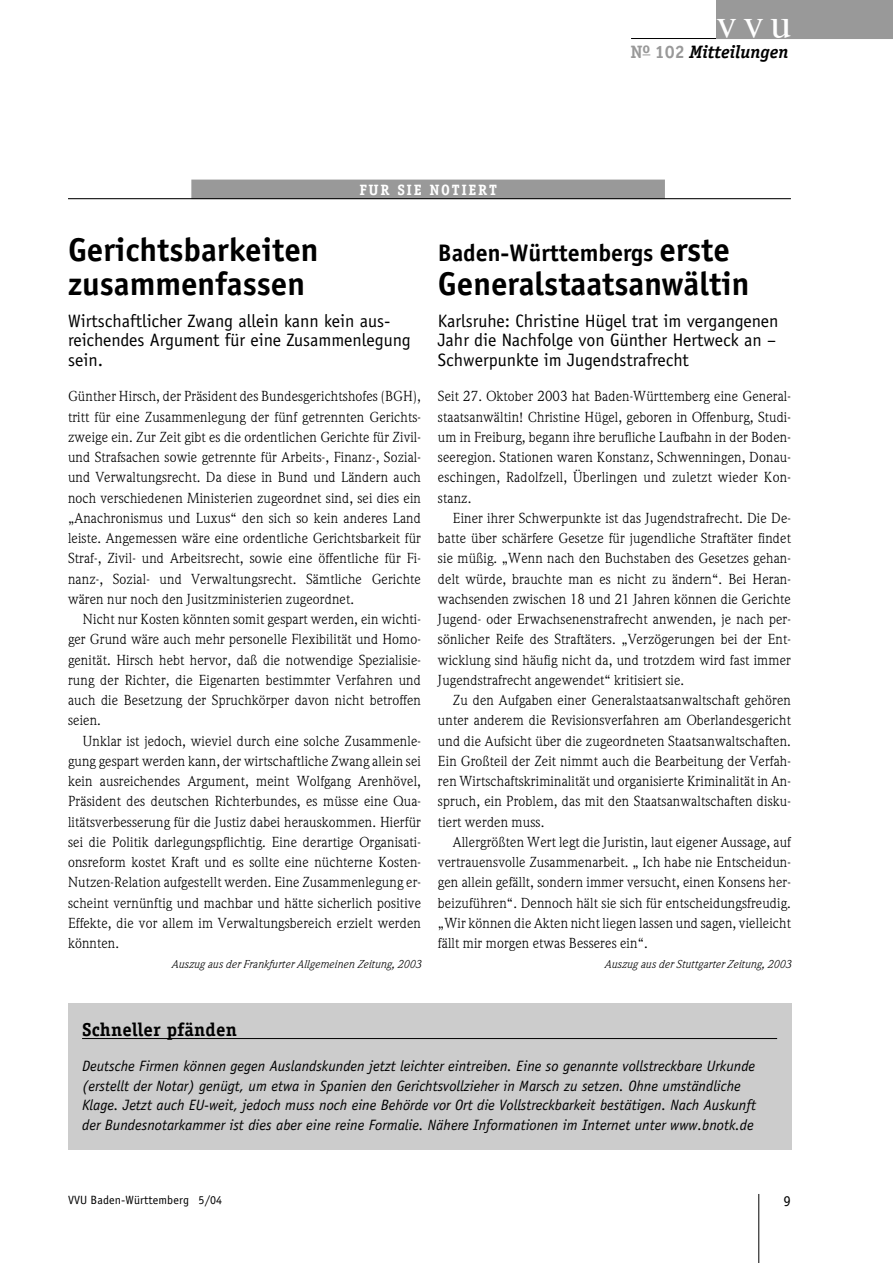
<style>
.page{position:relative;width:893px;height:1263px;background:#fff}
.page>*{position:absolute;margin:0;border:0;box-sizing:border-box;transform-origin:0 0}
.t1{font:42px "Times";color:#fff}
.t2{font:700 33px/34.5px "Officina Sans";color:#000}
.t3{font:700 24px "Officina Sans";color:#000}
.t4{font:700 18.75px "Officina Serif";letter-spacing:.01em;color:#000}
.t5{font:18px/19.5px "Officina Sans";color:#000}
.t6{font:italic 700 18px "Officina Serif";color:#000}
.t7{font:italic 15px/19.5px "Officina Sans";color:#000}
.t8{font:700 15px "Officina Serif";letter-spacing:.11em;color:#fff}
.t9{font:15px "Officina Sans";color:#000}
.t10{font:14.25px/20.2px "Weidemann";letter-spacing:.01em;color:#000;text-align:justify}
.t11{font:12px "Officina Sans";letter-spacing:.01em;color:#000}
.t12{font:italic 11.25px "Weidemann";letter-spacing:.01em;color:#000}
.s1{font-style:normal;color:#999}
.s2{font-size:33px}
</style>
<div class="page">
<hr style="left:631px;top:38px;width:262px;height:1px;background:#000">
<div style="left:716px;top:0;width:177px;height:38px;background:#999"></div>
<hr style="left:758px;top:1194px;width:1px;height:69px;background:#000">
<div style="left:191px;top:180px;width:474px;height:19px;background:#999"></div>
<hr style="left:68px;top:198px;width:723px;height:1px;background:#000">
<div style="left:69px;top:1003px;width:723px;height:147px;background:#ccc"></div>
<hr style="left:82px;top:1038px;width:695px;height:1px;background:#000">
<p class="t8" style="left:359px;top:184px;width:139px">FUR SIE NOTIERT</p>
<h1 class="t1" style="left:716px;top:6px;width:77px">vvu</h1>
<p class="t6" style="left:631px;top:45px;width:159px"><span class="s1">N</span><sup>o</sup> <span class="s1">102</span> Mitteilungen</p>
<h2 class="t2" style="left:68px;top:235px;width:252px">Gerichtsbarkeiten zusammenfassen</h2>
<p class="t5" style="left:68px;top:312px;width:344px">Wirtschaftlicher Zwang allein kann kein aus&shy;reichendes Argument für eine Zusammenlegung sein.</p>
<p class="t10" style="left:68px;top:388px;width:354px">Günther Hirsch, der Präsident des Bundesgerichtshofes (BGH), tritt für eine Zusammenlegung der fünf getrennten Gerichts&shy;zweige ein. Zur Zeit gibt es die ordentlichen Gerichte für Zivil&shy;und Strafsachen sowie getrennte für Arbeits-, Finanz-, Sozial&shy;und Verwaltungsrecht. Da diese in Bund und Ländern auch noch verschiedenen Ministerien zugeordnet sind, sei dies ein „Anachronismus und Luxus“ den sich so kein anderes Land leiste. Angemessen wäre eine ordentliche Gerichtsbarkeit für Straf-, Zivil- und Arbeitsrecht, sowie eine öffentliche für Fi&shy;nanz-, Sozial- und Verwaltungsrecht. Sämtliche Gerichte wären nur noch den Jusitzministerien zugeordnet.</p>
<p class="t10" style="left:68px;top:610px;width:354px;text-indent:15px">Nicht nur Kosten könnten somit gespart werden, ein wichti&shy;ger Grund wäre auch mehr personelle Flexibilität und Homo&shy;genität. Hirsch hebt hervor, daß die notwendige Spezialisie&shy;rung der Richter, die Eigenarten bestimmter Verfahren und auch die Besetzung der Spruchkörper davon nicht betroffen seien.</p>
<p class="t10" style="left:68px;top:732px;width:354px;text-indent:15px">Unklar ist jedoch, wieviel durch eine solche Zusammenle&shy;gung gespart werden kann, der wirtschaftliche Zwang allein sei kein ausreichendes Argument, meint Wolfgang Arenhövel, Präsident des deutschen Richterbundes, es müsse eine Qua&shy;litätsverbesserung für die Justiz dabei herauskommen. Hierfür sei die Politik darlegungspflichtig. Eine derartige Organisati&shy;onsreform kostet Kraft und es sollte eine nüchterne Kosten-Nutzen-Relation aufgestellt werden. Eine Zusammenlegung er&shy;scheint vernünftig und machbar und hätte sicherlich positive Effekte, die vor allem im Verwaltungsbereich erzielt werden könnten.</p>
<p class="t12" style="left:171px;top:960px;width:251px">Auszug aus der Frankfurter Allgemeinen Zeitung, 2003</p>
<h3 class="t3" style="left:438px;top:243px;width:293px">Baden-Württembergs <span class="s2">erste</span></h3>
<h2 class="t2" style="left:438px;top:269px;width:313px">Generalstaatsanwältin</h2>
<p class="t5" style="left:438px;top:312px;width:342px">Karlsruhe: Christine Hügel trat im vergangenen<br>Jahr die Nachfolge von Günther Hertweck an –<br>Schwerpunkte im Jugendstrafrecht</p>
<p class="t10" style="left:438px;top:388px;width:354px">Seit 27. Oktober 2003 hat Baden-Württemberg eine General&shy;staatsanwältin! Christine Hügel, geboren in Offenburg, Studi&shy;um in Freiburg, begann ihre berufliche Laufbahn in der Boden&shy;seeregion. Stationen waren Konstanz, Schwenningen, Donau&shy;eschingen, Radolfzell, Überlingen und zuletzt wieder Kon&shy;stanz.</p>
<p class="t10" style="left:438px;top:509px;width:354px;text-indent:15px">Einer ihrer Schwerpunkte ist das Jugendstrafrecht. Die De&shy;batte über schärfere Gesetze für jugendliche Straftäter findet sie müßig. „Wenn nach den Buchstaben des Gesetzes gehan&shy;delt würde, brauchte man es nicht zu ändern“. Bei Heran&shy;wachsenden zwischen 18 und 21 Jahren können die Gerichte Jugend- oder Erwachsenenstrafrecht anwenden, je nach per&shy;sönlicher Reife des Straftäters. „Verzögerungen bei der Ent&shy;wicklung sind häufig nicht da, und trotzdem wird fast immer Jugendstrafrecht angewendet“ kritisiert sie.</p>
<p class="t10" style="left:438px;top:691px;width:354px;text-indent:15px">Zu den Aufgaben einer Generalstaatsanwaltschaft gehören unter anderem die Revisionsverfahren am Oberlandesgericht und die Aufsicht über die zugeordneten Staatsanwaltschaften.<br>Ein Großteil der Zeit nimmt auch die Bearbeitung der Verfah&shy;ren Wirtschaftskriminalität und organisierte Kriminalität in An&shy;spruch, ein Problem, das mit den Staatsanwaltschaften disku&shy;tiert werden muss.</p>
<p class="t10" style="left:438px;top:833px;width:354px;text-indent:15px">Allergrößten Wert legt die Juristin, laut eigener Aussage, auf vertrauensvolle Zusammenarbeit. „ Ich habe nie Entscheidun&shy;gen allein gefällt, sondern immer versucht, einen Konsens her&shy;beizuführen“. Dennoch hält sie sich für entscheidungsfreudig. „Wir können die Akten nicht liegen lassen und sagen, vielleicht fällt mir morgen etwas Besseres ein“.</p>
<p class="t12" style="left:604px;top:960px;width:188px">Auszug aus der Stuttgarter Zeitung, 2003</p>
<h3 class="t4" style="left:82px;top:1023px;width:156px">Schneller pfänden</h3>
<p class="t7" style="left:82px;top:1058px;width:675px">Deutsche Firmen können gegen Auslandskunden jetzt leichter eintreiben. Eine so genannte vollstreckbare Urkunde (erstellt der Notar) genügt, um etwa in Spanien den Gerichtsvollzieher in Marsch zu setzen. Ohne umständliche Klage. Jetzt auch EU-weit, jedoch muss noch eine Behörde vor Ort die Vollstreckbarkeit bestätigen. Nach Auskunft der Bundesnotarkammer ist dies aber eine reine Formalie. Nähere Informationen im Internet unter www.bnotk.de</p>
<p class="t11" style="left:68px;top:1195px;width:156px">VVU Baden-Württemberg 5/04</p>
<p class="t9" style="left:784px;top:1195px;width:9px">9</p>
</div>
